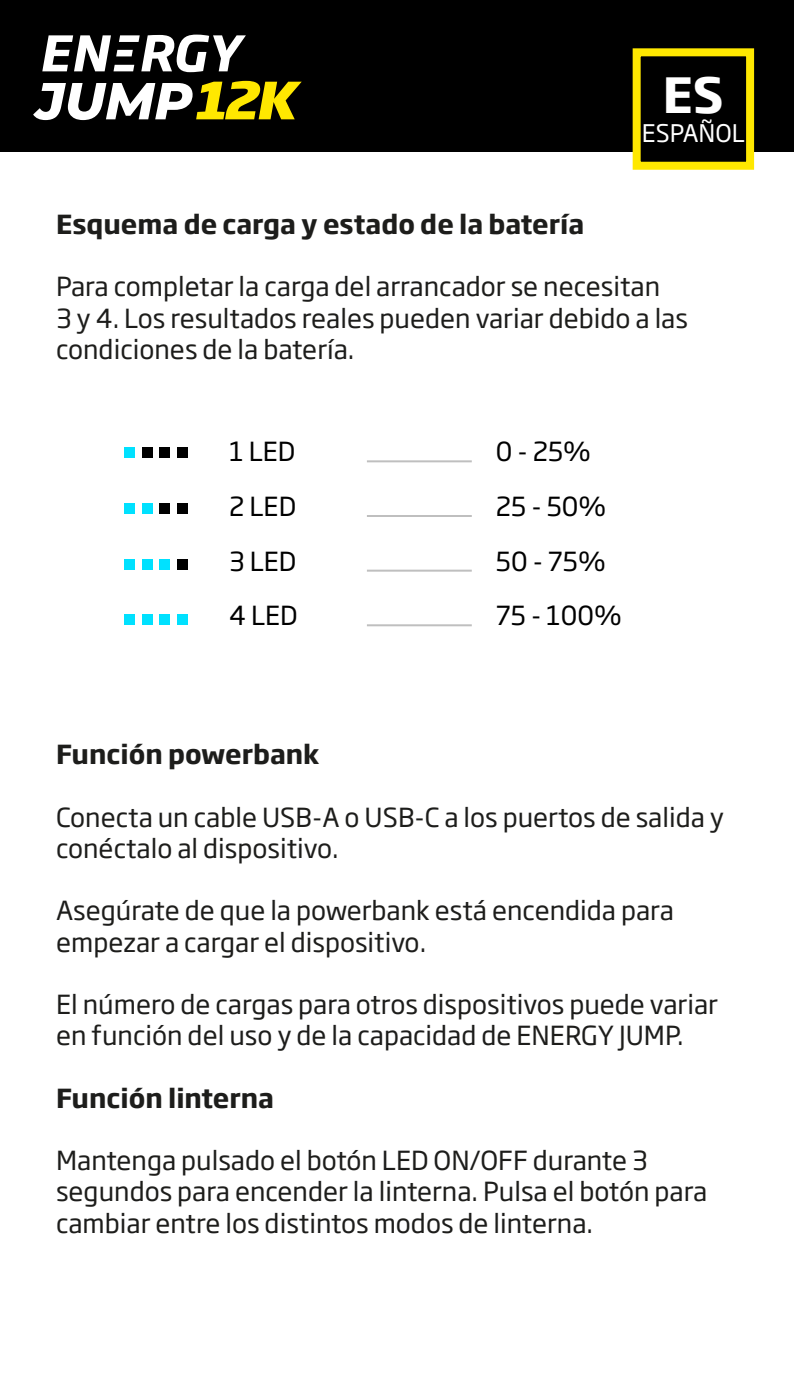
<style>
.page{position:relative;width:794px;height:1395px;background:#fff}
.page>*{position:absolute;margin:0;border:0;box-sizing:border-box;transform-origin:0 0}
.t1{font:700 48px "Soho Gothic Pro";color:#fff}
.t2{font:26px/31.2px "Soho Gothic Pro";color:#1d1d1b}
.t3{font:700 26px "Soho Gothic Pro";color:#1d1d1b}
.t4{font:26px/54.8px "Soho Gothic Pro";color:#000}
.t5{font:24px "Soho Gothic Pro";color:#fff}
</style>
<div class="page">
<div style="left:0;top:0;width:794px;height:152px;background:#000"></div>
<div style="left:633px;top:49px;width:120px;height:120px;background:#000"></div>
<div style="left:632px;top:48px;width:122px;height:122px;border:8px solid #ffe800"></div>
<svg style="left:42px;top:35px;width:69px;height:36px"></svg>
<svg style="left:141px;top:35px;width:105px;height:37px"></svg>
<svg style="left:33px;top:81px;width:269px;height:39px"></svg>
<div style="left:119px;top:35px;width:21px;height:7px;background:#fff"></div>
<div style="left:116px;top:50px;width:17px;height:6px;background:#fff"></div>
<div style="left:113px;top:65px;width:21px;height:6px;background:#fff"></div>
<div style="left:124px;top:447px;width:11px;height:11px;background:#00e1ff"></div>
<div style="left:142px;top:447px;width:11px;height:11px;background:#000"></div>
<div style="left:159px;top:447px;width:11px;height:11px;background:#000"></div>
<div style="left:177px;top:447px;width:11px;height:11px;background:#000"></div>
<div style="left:124px;top:503px;width:11px;height:11px;background:#00e1ff"></div>
<div style="left:142px;top:503px;width:11px;height:11px;background:#00e1ff"></div>
<div style="left:159px;top:503px;width:11px;height:11px;background:#000"></div>
<div style="left:177px;top:503px;width:11px;height:11px;background:#000"></div>
<div style="left:124px;top:558px;width:11px;height:11px;background:#00e1ff"></div>
<div style="left:142px;top:558px;width:11px;height:11px;background:#00e1ff"></div>
<div style="left:159px;top:558px;width:11px;height:11px;background:#00e1ff"></div>
<div style="left:177px;top:558px;width:11px;height:11px;background:#000"></div>
<div style="left:124px;top:613px;width:11px;height:11px;background:#00e1ff"></div>
<div style="left:142px;top:613px;width:11px;height:11px;background:#00e1ff"></div>
<div style="left:159px;top:613px;width:11px;height:11px;background:#00e1ff"></div>
<div style="left:177px;top:613px;width:11px;height:11px;background:#00e1ff"></div>
<hr style="left:367px;top:460px;width:105px;height:2px;background:#bfbfbf">
<hr style="left:367px;top:515px;width:105px;height:2px;background:#bfbfbf">
<hr style="left:367px;top:570px;width:105px;height:2px;background:#bfbfbf">
<hr style="left:367px;top:624px;width:105px;height:2px;background:#bfbfbf">
<h1 class="t1" style="left:663px;top:57px;width:63px">ES</h1>
<p class="t5" style="left:642px;top:114px;width:105px">ESPAÑOL</p>
<h1 class="t1" style="left:690px;top:57px;width:39px">N</h1>
<p class="t5" style="left:645px;top:114px;width:98px">ENGLISH</p>
<p class="t3" style="left:56px;top:204px;width:530px">Esquema de carga y estado de la batería</p>
<p class="t2" style="left:56px;top:270px;width:633px">Para completar la carga del arrancador se necesitan<br>3 y 4. Los resultados reales pueden variar debido a las condiciones de la batería.</p>
<p class="t4" style="left:229px;top:423px;width:70px;text-align:justify">1 LED 2 LED 3 LED 4 LED</p>
<p class="t4" style="left:496px;top:423px;width:127px">0 - 25%<br>25 - 50%<br>50 - 75%<br>75 - 100%</p>
<p class="t3" style="left:56px;top:734px;width:265px">Función powerbank</p>
<p class="t2" style="left:56px;top:800px;width:669px">Conecta un cable USB-A o USB-C a los puertos de salida y conéctalo al dispositivo.</p>
<p class="t2" style="left:56px;top:894px;width:619px">Asegúrate de que la powerbank está encendida para empezar a cargar el dispositivo.</p>
<p class="t2" style="left:56px;top:987px;width:663px">El número de cargas para otros dispositivos puede variar en función del uso y de la capacidad de ENERGY JUMP.</p>
<p class="t3" style="left:56px;top:1077px;width:219px">Función linterna</p>
<p class="t2" style="left:56px;top:1143px;width:653px">Mantenga pulsado el botón LED ON/OFF durante 3 segundos para encender la linterna. Pulsa el botón para cambiar entre los distintos modos de linterna.</p>
</div>
